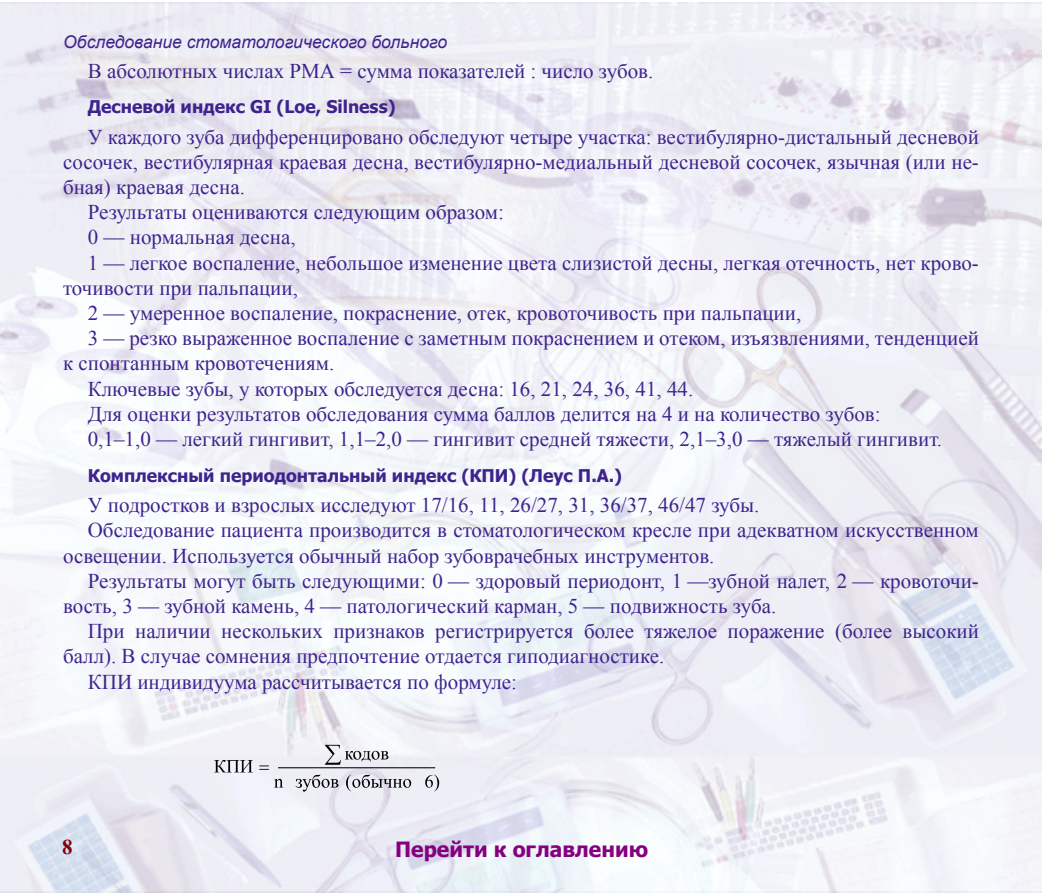
<style>
.page{position:relative;width:1042px;height:893px;background:#fff}
.page>*{position:absolute;margin:0;border:0;box-sizing:border-box;transform-origin:0 0}
.t1{font:21px/25.2px "Times New Roman";color:#3e238e}
.t2{font:700 21px "Tahoma";color:#85007e}
.t3{font:700 21px "Times New Roman";color:#85000c}
.Heading3{font:700 17.5px "Tahoma";color:#3e238e}
.t4{font:italic 17.5px "Arial";color:#3e238e}
</style>
<div class="page">
<img style="left:0;top:2px;width:1041px;height:891px">
<hr style="left:278px;top:767px;width:157px;height:1px;background:#000">
<svg style="left:425px;top:775px;width:14px;height:16px"></svg>
<svg style="left:346px;top:775px;width:65px;height:16px"></svg>
<svg style="left:295px;top:775px;width:43px;height:17px"></svg>
<svg style="left:274px;top:779px;width:9px;height:8px"></svg>
<svg style="left:214px;top:760px;width:39px;height:12px"></svg>
<svg style="left:325px;top:745px;width:63px;height:20px"></svg>
<svg style="left:259px;top:765px;width:10px;height:5px"></svg>
<p class="t4" style="left:63px;top:31px;width:385px">Обследование стоматологического больного</p>
<p class="t1" style="left:88px;top:58px;width:567px">В абсолютных числах РМА = сумма показателей : число зубов.</p>
<p class="Heading3" style="left:88px;top:95px;width:309px">Десневой индекс GI (Loe, Silness)</p>
<p class="t1" style="left:63px;top:124px;width:917px;text-align:justify;text-indent:25px">У каждого зуба дифференцировано обследуют четыре участка: вестибулярно-дистальный десневой сосочек, вестибулярная краевая десна, вестибулярно-медиальный десневой сосочек, язычная (или не&shy;бная) краевая десна.</p>
<p class="t1" style="left:88px;top:199px;width:418px">Результаты оцениваются следующим образом:</p>
<p class="t1" style="left:88px;top:224px;width:209px">0 — нормальная десна,</p>
<p class="t1" style="left:63px;top:250px;width:917px;text-indent:25px">1 — легкое воспаление, небольшое изменение цвета слизистой десны, легкая отечность, нет крово&shy;точивости при пальпации,</p>
<p class="t1" style="left:88px;top:300px;width:715px">2 — умеренное воспаление, покраснение, отек, кровоточивость при пальпации,</p>
<p class="t1" style="left:63px;top:325px;width:917px;text-indent:25px">3 — резко выраженное воспаление с заметным покраснением и отеком, изъязвлениями, тенденцией к спонтанным кровотечениям.</p>
<p class="t1" style="left:88px;top:376px;width:607px">Ключевые зубы, у которых обследуется десна: 16, 21, 24, 36, 41, 44.</p>
<p class="t1" style="left:88px;top:401px;width:794px">Для оценки результатов обследования сумма баллов делится на 4 и на количество зубов:</p>
<p class="t1" style="left:88px;top:426px;width:856px">0,1–1,0 — легкий гингивит, 1,1–2,0 — гингивит средней тяжести, 2,1–3,0 — тяжелый гингивит.</p>
<p class="Heading3" style="left:88px;top:463px;width:536px">Комплексный периодонтальный индекс (КПИ) (Леус П.А.)</p>
<p class="t1" style="left:88px;top:492px;width:673px">У подростков и взрослых исследуют 17/16, 11, 26/27, 31, 36/37, 46/47 зубы.</p>
<p class="t1" style="left:63px;top:517px;width:917px;text-indent:25px">Обследование пациента производится в стоматологическом кресле при адекватном искусственном освещении. Используется обычный набор зубоврачебных инструментов.</p>
<p class="t1" style="left:63px;top:568px;width:917px;text-indent:25px">Результаты могут быть следующими: 0 — здоровый периодонт, 1 —зубной налет, 2 — кровоточи&shy;вость, 3 — зубной камень, 4 — патологический карман, 5 — подвижность зуба.</p>
<p class="t1" style="left:63px;top:618px;width:917px;text-indent:25px">При наличии нескольких признаков регистрируется более тяжелое поражение (более высокий балл). В случае сомнения предпочтение отдается гиподиагностике.</p>
<p class="t1" style="left:88px;top:668px;width:431px">КПИ индивидуума рассчитывается по формуле:</p>
<p class="t3" style="left:62px;top:832px;width:12px">8</p>
<p class="t2" style="left:395px;top:835px;width:254px">Перейти к оглавлению</p>
</div>
